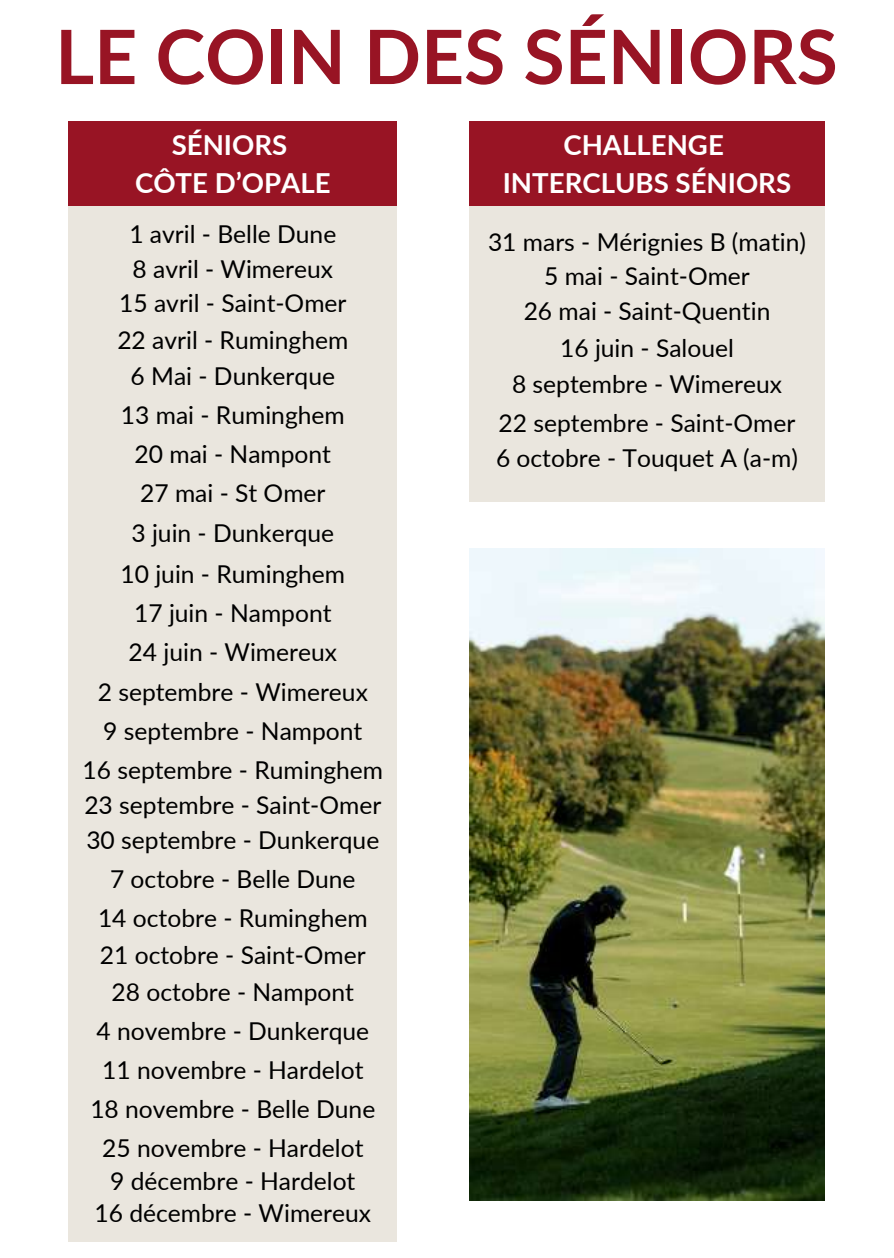
<style>
.page{position:relative;width:894px;height:1258px;background:#fff}
.page>*{position:absolute;margin:0;border:0;box-sizing:border-box;transform-origin:0 0}
.t1{font:700 75px "Lato";color:#981424}
.t2{font:700 27.6px/38.1px "Lato";color:#fff;text-align:center}
.t3{font:24.6px/39.6px "Lato";color:#000;text-align:center}
</style>
<div class="page">
<div style="left:68px;top:122px;width:329px;height:84px;background:#981424"></div>
<div style="left:469px;top:122px;width:355px;height:84px;background:#981424"></div>
<div style="left:68px;top:206px;width:329px;height:1035px;background:#eae6de"></div>
<div style="left:469px;top:206px;width:355px;height:296px;background:#eae6de"></div>
<img style="left:469px;top:548px;width:355px;height:653px">
<h1 class="t1" style="left:55px;top:10px;width:783px">LE COIN DES SÉNIORS</h1>
<p class="t2" style="left:135px;top:125px;width:197px">SÉNIORS<br>CÔTE D’OPALE</p>
<p class="t3" style="left:117px;top:216px;width:232px;line-height:35.4px">1 avril - Belle Dune<br>8 avril - Wimereux<br>15 avril - Saint-Omer<br>22 avril - Ruminghem<br>6 Mai - Dunkerque</p>
<p class="t3" style="left:82px;top:395px;width:302px">13 mai - Ruminghem<br>20 mai - Nampont<br>27 mai - St Omer<br>3 juin - Dunkerque<br>10 juin - Ruminghem<br>17 juin - Nampont<br>24 juin - Wimereux<br>2 septembre - Wimereux<br>9 septembre - Nampont<br>16 septembre - Ruminghem</p>
<p class="t3" style="left:84px;top:787px;width:298px;line-height:34.5px;text-align:left">23 septembre - Saint-Omer<br>30 septembre - Dunkerque</p>
<p class="t3" style="left:90px;top:859px;width:286px;line-height:38.4px">7 octobre - Belle Dune<br>14 octobre - Ruminghem<br>21 octobre - Saint-Omer<br>28 octobre - Nampont<br>4 novembre - Dunkerque<br>11 novembre - Hardelot<br>18 novembre - Belle Dune<br>25 novembre - Hardelot</p>
<p class="t3" style="left:94px;top:1164px;width:278px;line-height:32.4px">9 décembre - Hardelot<br>16 décembre - Wimereux</p>
<p class="t2" style="left:502px;top:125px;width:290px">CHALLENGE<br>INTERCLUBS SÉNIORS</p>
<p class="t3" style="left:488px;top:225px;width:319px;line-height:33.9px">31 mars - Mérignies B (matin)<br>5 mai - Saint-Omer</p>
<p class="t3" style="left:523px;top:291px;width:248px">26 mai - Saint-Quentin</p>
<p class="t3" style="left:560px;top:327px;width:175px">16 juin - Salouel</p>
<p class="t3" style="left:498px;top:364px;width:298px">8 septembre - Wimereux<br>22 septembre - Saint-Omer</p>
<p class="t3" style="left:496px;top:438px;width:303px">6 octobre - Touquet A (a-m)</p>
</div>
